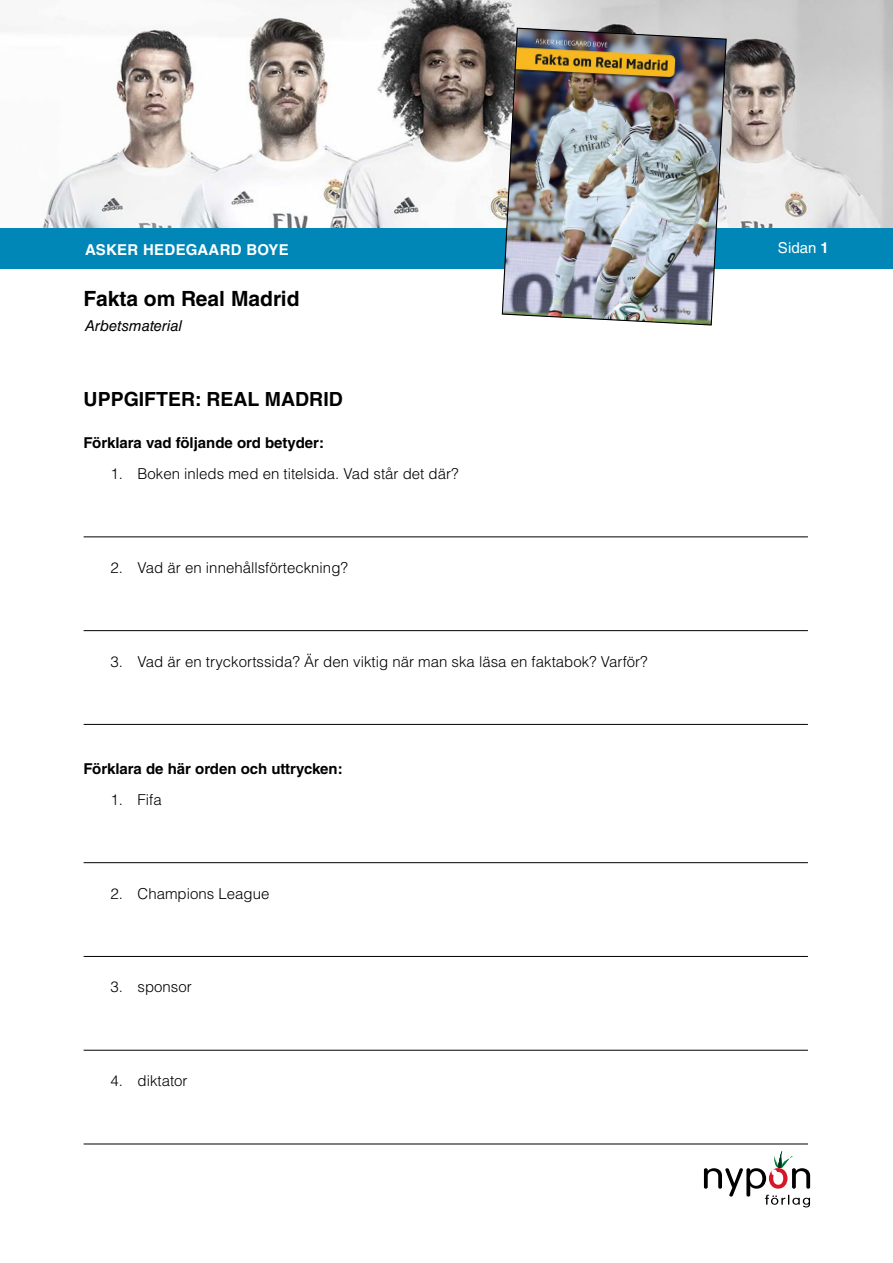
<style>
.page{position:relative;width:893px;height:1263px;background:#fff}
.page>*{position:absolute;margin:0;border:0;box-sizing:border-box;transform-origin:0 0}
.t1{font:700 21px "Helvetica LT Std";color:#000}
.t2{font:700 19.5px "Helvetica LT Std";color:#000}
.t3{font:300 15px "Helvetica LT Std";color:#000}
.t4{font:700 15px "Helvetica LT Std";color:#000}
.t5{font:700 15px "Helvetica LT Std";letter-spacing:.02em;color:#fff}
.t6{font:italic 15px "Helvetica LT Std";color:#000}
.t7{font:15px "Helvetica LT Std";color:#fff}
.s1{font-weight:700}
</style>
<div class="page">
<img style="left:0;top:0;width:893px;height:229px">
<div style="left:0;top:229px;width:893px;height:40px;background:#0087b8"></div>
<img style="left:501px;top:27px;width:226px;height:299px">
<svg style="left:704px;top:1151px;width:106px;height:56px"></svg>
<hr style="left:84px;top:536px;width:724px;height:1px;background:#000">
<hr style="left:84px;top:630px;width:724px;height:1px;background:#000">
<hr style="left:84px;top:724px;width:724px;height:1px;background:#000">
<hr style="left:84px;top:862px;width:724px;height:1px;background:#000">
<hr style="left:84px;top:956px;width:724px;height:1px;background:#000">
<hr style="left:84px;top:1050px;width:724px;height:1px;background:#000">
<hr style="left:84px;top:1143px;width:724px;height:1px;background:#000">
<p class="t5" style="left:85px;top:240px;width:205px">ASKER HEDEGAARD BOYE</p>
<p class="t7" style="left:778px;top:239px;width:52px">Sidan <span class="s1">1</span></p>
<h1 class="t1" style="left:84px;top:286px;width:217px">Fakta om Real Madrid</h1>
<p class="t6" style="left:85px;top:317px;width:99px">Arbetsmaterial</p>
<h2 class="t2" style="left:84px;top:388px;width:261px">UPPGIFTER: REAL MADRID</h2>
<p class="t4" style="left:84px;top:433px;width:242px">Förklara vad följande ord betyder:</p>
<p class="t3" style="left:111px;top:464px;width:349px">1. Boken inleds med en titelsida. Vad står det där?</p>
<p class="t3" style="left:111px;top:558px;width:239px">2. Vad är en innehållsförteckning?</p>
<p class="t3" style="left:111px;top:652px;width:539px">3. Vad är en tryckortssida? Är den viktig när man ska läsa en faktabok? Varför?</p>
<p class="t4" style="left:84px;top:759px;width:261px">Förklara de här orden och uttrycken:</p>
<p class="t3" style="left:111px;top:790px;width:53px">1. Fifa</p>
<p class="t3" style="left:111px;top:884px;width:160px">2. Champions League</p>
<p class="t3" style="left:111px;top:977px;width:83px">3. sponsor</p>
<p class="t3" style="left:111px;top:1071px;width:79px">4. diktator</p>
</div>
